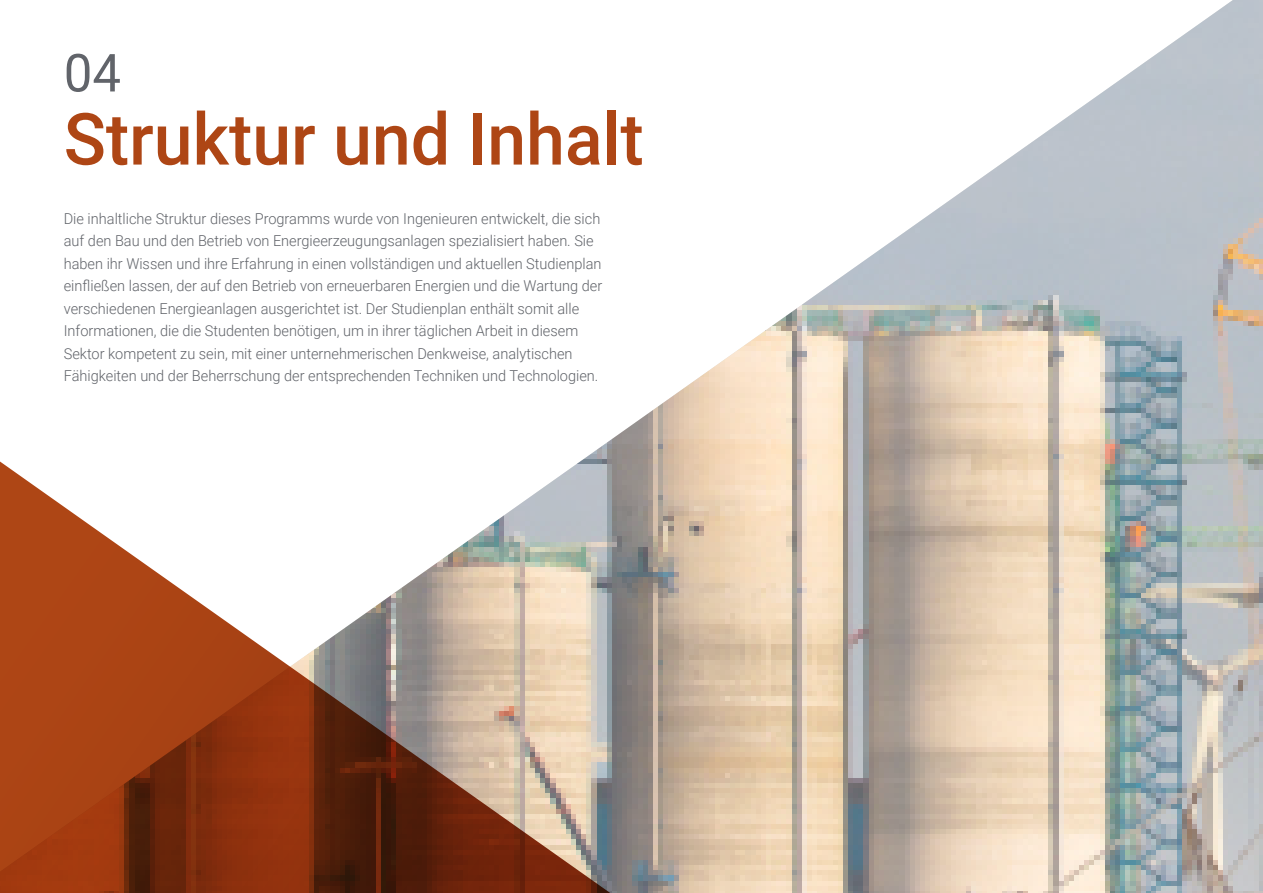
<style>
.page{position:relative;width:1263px;height:893px;background:#fff}
.page>*{position:absolute;margin:0;border:0;box-sizing:border-box;transform-origin:0 0}
.t1{font:500 72px "Roboto";color:#ae4615}
.t2{font:52.5px "Roboto";color:#61646a}
.t3{font:300 15px/22.5px "Roboto";color:#61646a}
</style>
<div class="page">
<img style="left:602px;top:0;width:661px;height:893px">
<svg style="left:0;top:446px;width:640px;height:447px"></svg>
<h2 class="t2" style="left:64px;top:36px;width:59px">04</h2>
<h1 class="t1" style="left:64px;top:89px;width:581px">Struktur und Inhalt</h1>
<p class="t3" style="left:64px;top:207px;width:540px">Die inhaltliche Struktur dieses Programms wurde von Ingenieuren entwickelt, die sich auf den Bau und den Betrieb von Energieerzeugungsanlagen spezialisiert haben. Sie haben ihr Wissen und ihre Erfahrung in einen vollständigen und aktuellen Studienplan einfließen lassen, der auf den Betrieb von erneuerbaren Energien und die Wartung der verschiedenen Energieanlagen ausgerichtet ist. Der Studienplan enthält somit alle Informationen, die die Studenten benötigen, um in ihrer täglichen Arbeit in diesem Sektor kompetent zu sein, mit einer unternehmerischen Denkweise, analytischen Fähigkeiten und der Beherrschung der entsprechenden Techniken und Technologien.</p>
</div>
